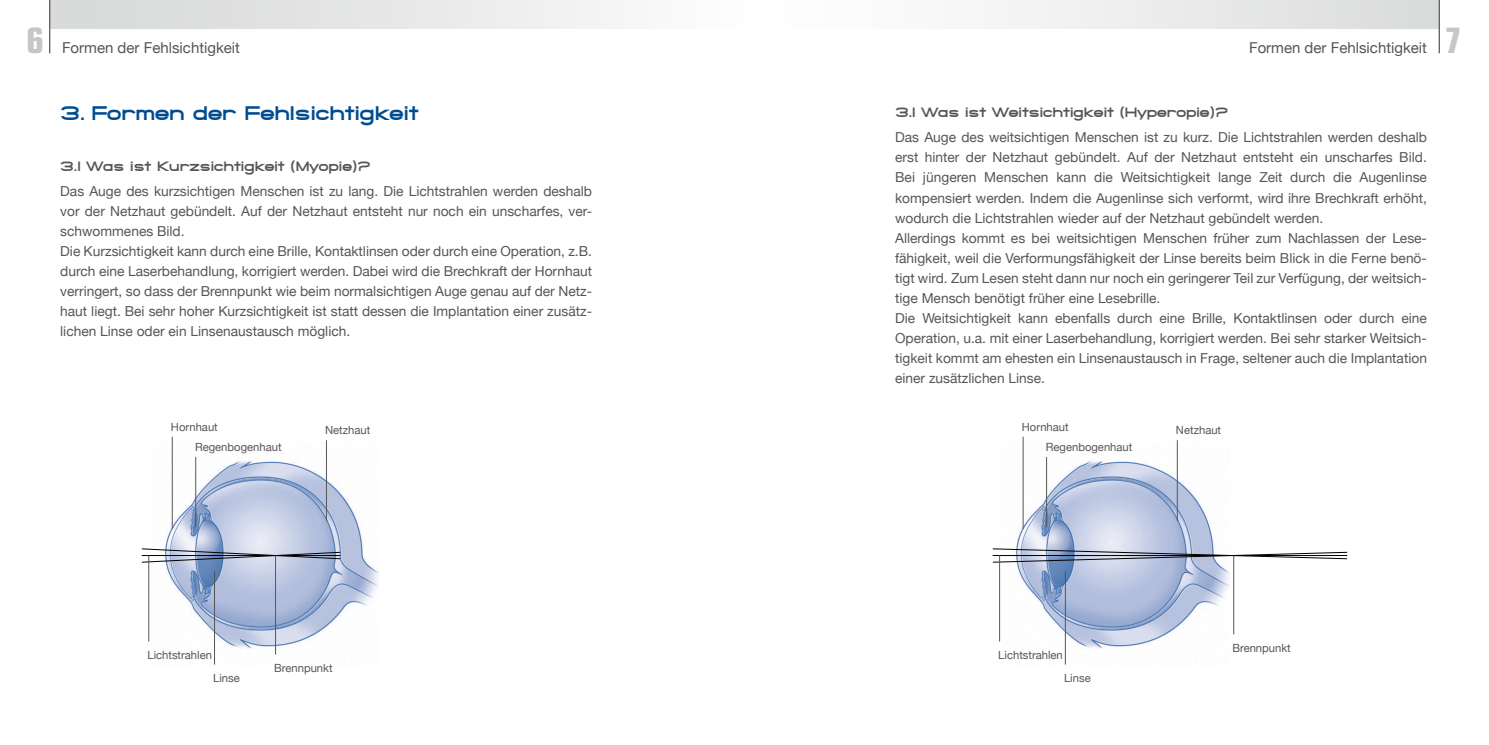
<style>
.page{position:relative;width:1489px;height:745px;background:#fff}
.page>*{position:absolute;margin:0;border:0;box-sizing:border-box;transform-origin:0 0}
.t1{font:700 condensed 35px "Eurostile";color:#c5c6c6}
.t2{font:800 20px "SF Grandezza";color:#004c90}
.t3{font:15px "Helvetica Neue";color:#565655}
.t4{font:13.75px/20px "Helvetica Neue";color:#565655}
.t5{font:800 13.75px "SF Grandezza";color:#565655}
.t6{font:11.25px "Helvetica Neue";color:#565655}
</style>
<div class="page">
<div style="left:50px;top:0;width:694px;height:28px;background:linear-gradient(to right,#d5d6d6,#fcfcfc)"></div>
<div style="left:744px;top:0;width:695px;height:28px;background:linear-gradient(to right,#fff,#dbdcdc)"></div>
<hr style="left:1438px;top:0;width:1px;height:53px;background:#565655">
<hr style="left:49px;top:0;width:1px;height:53px;background:#565655">
<img style="left:1016px;top:442px;width:213px;height:223px">
<hr style="left:1176px;top:440px;width:1px;height:80px;background:#565655">
<hr style="left:1022px;top:436px;width:1px;height:92px;background:#565655">
<hr style="left:1046px;top:456px;width:1px;height:70px;background:#565655">
<hr style="left:1064px;top:570px;width:1px;height:94px;background:#565655">
<hr style="left:1233px;top:555px;width:1px;height:79px;background:#565655">
<svg style="left:992px;top:547px;width:355px;height:16px"></svg>
<hr style="left:999px;top:555px;width:1px;height:86px;background:#565655">
<img style="left:165px;top:442px;width:214px;height:223px">
<hr style="left:326px;top:440px;width:1px;height:80px;background:#565655">
<hr style="left:172px;top:436px;width:1px;height:92px;background:#565655">
<hr style="left:195px;top:456px;width:1px;height:70px;background:#565655">
<hr style="left:214px;top:570px;width:1px;height:94px;background:#565655">
<hr style="left:275px;top:555px;width:1px;height:99px;background:#565655">
<svg style="left:141px;top:547px;width:200px;height:16px;background:#a1a9bc"></svg>
<hr style="left:148px;top:555px;width:1px;height:86px;background:#565655">
<h1 class="t1" style="left:27px;top:19px;width:19px">6</h1>
<p class="t3" style="left:62px;top:37px;width:179px">Formen der Fehlsichtigkeit</p>
<p class="t3" style="left:1248px;top:37px;width:179px">Formen der Fehlsichtigkeit</p>
<h2 class="t2" style="left:60px;top:100px;width:360px">3. Formen der Fehlsichtigkeit</h2>
<p class="t5" style="left:60px;top:157px;width:312px">3.1 Was ist Kurzsichtigkeit (Myopie)?</p>
<p class="t4" style="left:60px;top:181px;width:533px">Das Auge des kurzsichtigen Menschen ist zu lang. Die Lichtstrahlen werden deshalb vor der Netzhaut gebündelt. Auf der Netzhaut entsteht nur noch ein unscharfes, ver&shy;schwommenes Bild.<br>Die Kurzsichtigkeit kann durch eine Brille, Kontaktlinsen oder durch eine Operation, z.B. durch eine Laserbehandlung, korrigiert werden. Dabei wird die Brechkraft der Hornhaut verringert, so dass der Brennpunkt wie beim normalsichtigen Auge genau auf der Netz&shy;haut liegt. Bei sehr hoher Kurzsichtigkeit ist statt dessen die Implantation einer zusätz&shy;lichen Linse oder ein Linsenaustausch möglich.</p>
<p class="t6" style="left:171px;top:418px;width:48px">Hornhaut</p>
<p class="t6" style="left:325px;top:421px;width:47px">Netzhaut</p>
<p class="t6" style="left:195px;top:438px;width:88px">Regenbogenhaut</p>
<p class="t5" style="left:895px;top:104px;width:335px">3.1 Was ist Weitsichtigkeit (Hyperopie)?</p>
<p class="t4" style="left:895px;top:128px;width:533px">Das Auge des weitsichtigen Menschen ist zu kurz. Die Lichtstrahlen werden deshalb erst hinter der Netzhaut gebündelt. Auf der Netzhaut entsteht ein unscharfes Bild.<br>Bei jüngeren Menschen kann die Weitsichtigkeit lange Zeit durch die Augenlinse kompensiert werden. Indem die Augenlinse sich verformt, wird ihre Brechkraft erhöht, wodurch die Lichtstrahlen wieder auf der Netzhaut gebündelt werden.<br>Allerdings kommt es bei weitsichtigen Menschen früher zum Nachlassen der Lese&shy;fähigkeit, weil die Verformungsfähigkeit der Linse bereits beim Blick in die Ferne benö&shy;tigt wird. Zum Lesen steht dann nur noch ein geringerer Teil zur Verfügung, der weitsich&shy;tige Mensch benötigt früher eine Lesebrille.<br>Die Weitsichtigkeit kann ebenfalls durch eine Brille, Kontaktlinsen oder durch eine Operation, u.a. mit einer Laserbehandlung, korrigiert werden. Bei sehr starker Weitsich&shy;tigkeit kommt am ehesten ein Linsenaustausch in Frage, seltener auch die Implantation einer zusätzlichen Linse.</p>
<p class="t6" style="left:1021px;top:418px;width:48px">Hornhaut</p>
<p class="t6" style="left:1175px;top:421px;width:47px">Netzhaut</p>
<p class="t6" style="left:1045px;top:438px;width:88px">Regenbogenhaut</p>
<h1 class="t1" style="left:1444px;top:19px;width:19px">7</h1>
<p class="t6" style="left:147px;top:646px;width:66px">Lichtstrahlen</p>
<p class="t6" style="left:213px;top:669px;width:28px">Linse</p>
<p class="t6" style="left:274px;top:659px;width:60px">Brennpunkt</p>
<p class="t6" style="left:998px;top:646px;width:66px">Lichtstrahlen</p>
<p class="t6" style="left:1063px;top:669px;width:28px">Linse</p>
<p class="t6" style="left:1232px;top:639px;width:60px">Brennpunkt</p>
</div>
